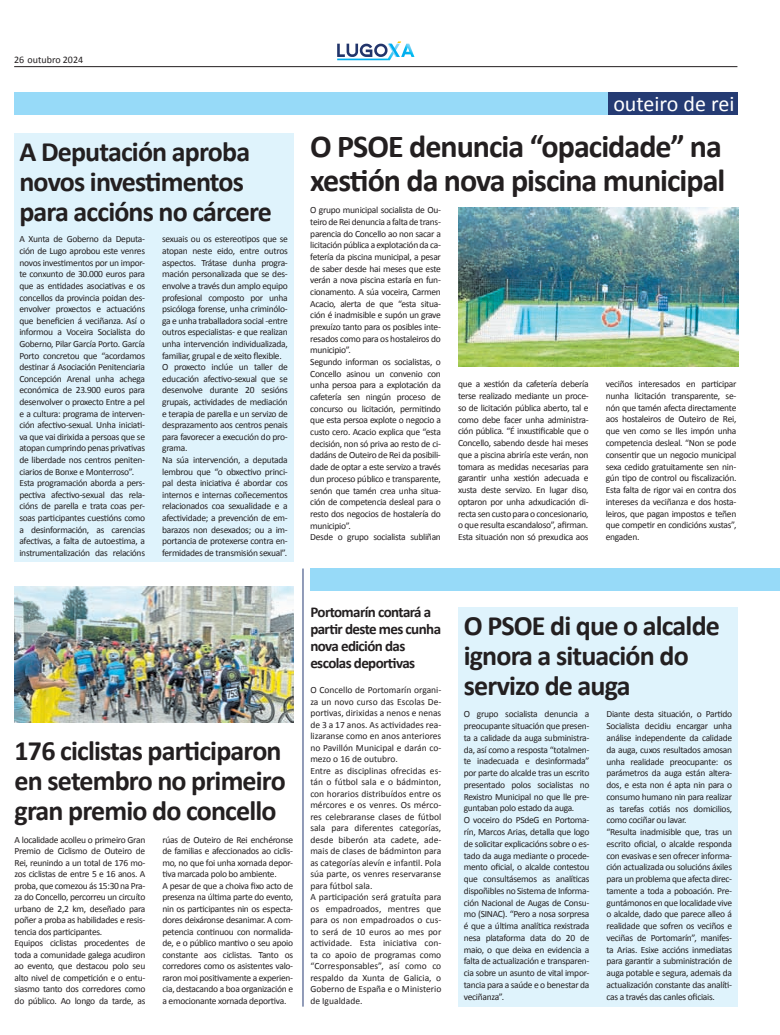
<style>
.page{position:relative;width:780px;height:1035px;background:#fff}
.page>*{position:absolute;margin:0;border:0;box-sizing:border-box;transform-origin:0 0}
.t1{font:700 32px/34px "Calibri";letter-spacing:-.03em;color:#231f20}
.t2{font:700 28px/30px "Calibri";letter-spacing:-.03em;color:#231f20}
.t3{font:22px "Calibri";color:#fff}
.t4{font:700 15px/17px "Calibri";letter-spacing:-.04em;color:#231f20}
.t5{font:10px "Calibri";color:#231f20}
.t6{font:9.5px/11.8px "Calibri";letter-spacing:-.03em;color:#231f20}
.t7{font:9.5px/11.5px "Calibri";color:#231f20}
</style>
<div class="page">
<svg style="left:337px;top:41px;width:77px;height:19px"></svg>
<hr style="left:14px;top:66px;width:723px;height:1px;background:#231f20">
<div style="left:14px;top:92px;width:723px;height:22px;background:#97daf8"></div>
<div style="left:607px;top:92px;width:130px;height:22px;background:#253b73"></div>
<div style="left:310px;top:568px;width:470px;height:22px;background:#97daf8"></div>
<div style="left:14px;top:133px;width:279px;height:428px;background:#dff3fc"></div>
<div style="left:458px;top:607px;width:279px;height:399px;background:#dff3fc"></div>
<hr style="left:302px;top:568px;width:1px;height:438px;background:#253b73">
<img style="left:458px;top:208px;width:280px;height:159px">
<img style="left:15px;top:587px;width:278px;height:135px">
<p class="t5" style="left:14px;top:54px;width:70px">26 outubro 2024</p>
<h2 class="t2" style="left:19px;top:135px;width:254px">A Deputación aproba novos investimentos para accións no cárcere</h2>
<p class="t6" style="left:19px;top:233px;width:127px">A Xunta de Goberno da Deputa&shy;ción de Lugo aprobou este venres novos investimentos por un impor&shy;te conxunto de 30.000 euros para que as entidades asociativas e os concellos da provincia poidan des&shy;envolver proxectos e actuacións que beneficien á veciñanza. Así o informou a Voceira Socialista do Goberno, Pilar García Porto. García Porto concretou que “acordamos destinar á Asociación Penitenciaria Concepción Arenal unha achega económica de 23.900 euros para desenvolver o proxecto Entre a pel e a cultura: programa de interven&shy;ción afectivo-sexual. Unha iniciati&shy;va que vai dirixida a persoas que se atopan cumprindo penas privativas de liberdade nos centros peniten&shy;ciarios de Bonxe e Monterroso”.<br>Esta programación aborda a pers&shy;pectiva afectivo-sexual das rela&shy;cións de parella e trata coas per&shy;soas participantes cuestións como a desinformación, as carencias afectivas, a falta de autoestima, a instrumentalización das relacións</p>
<p class="t6" style="left:162px;top:233px;width:127px">sexuais ou os estereotipos que se atopan neste eido, entre outros aspectos. Trátase dunha progra&shy;mación personalizada que se des&shy;envolve a través dun amplo equipo profesional composto por unha psicóloga forense, unha criminólo&shy;ga e unha traballadora social -entre outros especialistas- e que realizan unha intervención individualizada, familiar, grupal e de xeito flexible.<br>O proxecto inclúe un taller de educación afectivo-sexual que se desenvolve durante 20 sesións grupais, actividades de mediación e terapia de parella e un servizo de desprazamento aos centros penais para favorecer a execución do pro&shy;grama.<br>Na súa intervención, a deputada lembrou que “o obxectivo princi&shy;pal desta iniciativa é abordar cos internos e internas coñecementos relacionados coa sexualidade e a afectividade; a prevención de em&shy;barazos non desexados; ou a im&shy;portancia de protexerse contra en&shy;fermidades de transmisión sexual”.</p>
<h3 class="t3" style="left:613px;top:90px;width:123px">outeiro de rei</h3>
<h1 class="t1" style="left:310px;top:128px;width:416px">O PSOE denuncia “opacidade” na xestión da nova piscina municipal</h1>
<p class="t6" style="left:310px;top:204px;width:132px">O grupo municipal socialista de Ou&shy;teiro de Rei denuncia a falta de trans&shy;parencia do Concello ao non sacar a licitación pública a explotación da ca&shy;fetería da piscina municipal, a pesar de saber desde hai meses que este verán a nova piscina estaría en fun&shy;cionamento. A súa voceira, Carmen Acacio, alerta de que “esta situa&shy;ción é inadmisible e supón un grave prexuízo tanto para os posibles inte&shy;resados como para os hostaleiros do municipio”.<br>Segundo informan os socialistas, o Concello asinou un convenio con unha persoa para a explotación da cafetería sen ningún proceso de concurso ou licitación, permitindo que esta persoa explote o negocio a custo cero. Acacio explica que “esta decisión, non só priva ao resto de ci&shy;dadáns de Outeiro de Rei da posibili&shy;dade de optar a este servizo a través dun proceso público e transparente, senón que tamén crea unha situa&shy;ción de competencia desleal para o resto dos negocios de hostalería do municipio”.<br>Desde o grupo socialista subliñan</p>
<p class="t6" style="left:458px;top:378px;width:132px;text-align:justify">que a xestión da cafetería debería terse realizado mediante un proce&shy;so de licitación pública aberto, tal e como debe facer unha administra&shy;ción pública. “É inxustificable que o Concello, sabendo desde hai meses que a piscina abriría este verán, non tomara as medidas necesarias para garantir unha xestión adecuada e xusta deste servizo. En lugar diso, optaron por unha adxudicación di&shy;recta sen custo para o concesionario, o que resulta escandaloso”, afirman.<br>Esta situación non só prexudica aos</p>
<p class="t6" style="left:605px;top:377px;width:132px;text-align:justify">veciños interesados en participar nunha licitación transparente, se&shy;nón que tamén afecta directamente aos hostaleiros de Outeiro de Rei, que ven como se lles impón unha competencia desleal. “Non se pode consentir que un negocio municipal sexa cedido gratuitamente sen nin&shy;gún tipo de control ou fiscalización.<br>Esta falta de rigor vai en contra dos intereses da veciñanza e dos hosta&shy;leiros, que pagan impostos e teñen que competir en condicións xustas”, engaden.</p>
<h2 class="t2" style="left:15px;top:734px;width:272px">176 ciclistas participaron en setembro no primeiro gran premio do concello</h2>
<p class="t6" style="left:15px;top:833px;width:132px;line-height:11.5px">A localidade acolleu o primeiro Gran Premio de Ciclismo de Outeiro de Rei, reunindo a un total de 176 mo&shy;zos ciclistas de entre 5 e 16 anos. A proba, que comezou ás 15:30 na Pra&shy;za do Concello, percorreu un circuíto urbano de 2,2 km, deseñado para poñer a proba as habilidades e resis&shy;tencia dos participantes.<br>Equipos ciclistas procedentes de toda a comunidade galega acudiron ao evento, que destacou polo seu alto nivel de competición e o entu&shy;siasmo tanto dos corredores como do público. Ao longo da tarde, as</p>
<p class="t6" style="left:162px;top:833px;width:132px;line-height:11.5px">rúas de Outeiro de Rei enchéronse de familias e afeccionados ao ciclis&shy;mo, no que foi unha xornada depor&shy;tiva marcada polo bo ambiente.<br>A pesar de que a choiva fixo acto de presenza na última parte do evento, nin os participantes nin os especta&shy;dores deixáronse desanimar. A com&shy;petencia continuou con normalida&shy;de, e o público mantivo o seu apoio constante aos ciclistas. Tanto os corredores como os asistentes valo&shy;raron moi positivamente a experien&shy;cia, destacando a boa organización e a emocionante xornada deportiva.</p>
<h3 class="t4" style="left:310px;top:602px;width:132px">Portomarín contará a partir deste mes cunha nova edición das escolas deportivas</h3>
<h2 class="t2" style="left:463px;top:609px;width:258px">O PSOE di que o alcalde ignora a situación do</h2>
<p class="t7" style="left:310px;top:684px;width:132px">O Concello de Portomarín organi-</p>
<h2 class="t2" style="left:463px;top:669px;width:168px">servizo de auga</h2>
<p class="t7" style="left:310px;top:695px;width:132px">za un novo curso das Escolas De&shy;portivas, dirixidas a nenos e nenas de 3 a 17 anos. As actividades rea&shy;lizaranse como en anos anteriores no Pavillón Municipal e darán co&shy;mezo o 16 de outubro.<br>Entre as disciplinas ofrecidas es&shy;tán o fútbol sala e o bádminton, con horarios distribuídos entre os mércores e os venres. Os mérco&shy;res celebraranse clases de fútbol sala para diferentes categorías, desde biberón ata cadete, ade&shy;mais de clases de bádminton para as categorías alevín e infantil. Pola súa parte, os venres reservaranse para fútbol sala.<br>A participación será gratuíta para os empadroados, mentres que para os non empadroados o cus&shy;to será de 10 euros ao mes por actividade. Esta iniciativa con&shy;ta co apoio de programas como “Corresponsables”, así como co respaldo da Xunta de Galicia, o<br>Goberno de España e o Ministerio de Igualdade.</p>
<p class="t6" style="left:463px;top:708px;width:127px">O grupo socialista denuncia a preocupante situación que presen&shy;ta a calidade da auga subministra&shy;da, así como a resposta “totalmen&shy;te inadecuada e desinformada” por parte do alcalde tras un escrito presentado polos socialistas no<br>Rexistro Municipal no que lle pre&shy;guntaban polo estado da auga.<br>O voceiro do PSdeG en Portoma&shy;rín, Marcos Arias, detalla que logo de solicitar explicacións sobre o es&shy;tado da auga mediante o procede&shy;mento oficial, o alcalde contestou que consultásemos as analíticas dispoñibles no Sistema de Informa&shy;ción Nacional de Augas de Consu&shy;mo (SINAC). “Pero a nosa sorpresa é que a última analítica rexistrada nesa plataforma data do 20 de maio, o que deixa en evidencia a falta de actualización e transparen&shy;cia sobre un asunto de vital impor&shy;tancia para a saúde e o benestar da veciñanza”.</p>
<p class="t6" style="left:606px;top:708px;width:127px">Diante desta situación, o Partido Socialista decidiu encargar unha análise independente da calidade da auga, cuxos resultados amosan unha realidade preocupante: os parámetros da auga están altera&shy;dos, e esta non é apta nin para o consumo humano nin para realizar as tarefas cotiás nos domicilios, como cociñar ou lavar.<br>“Resulta inadmisible que, tras un escrito oficial, o alcalde responda con evasivas e sen ofrecer informa&shy;ción actualizada ou solucións áxiles para un problema que afecta direc&shy;tamente a toda a poboación. Pre&shy;guntámonos en que localidade vive o alcalde, dado que parece alleo á realidade que sofren os veciños e veciñas de Portomarín”, manifes&shy;ta Arias. Esixe accións inmediatas para garantir a subministración de auga potable e segura, ademais da actualización constante das analíti&shy;cas a través das canles oficiais.</p>
</div>
